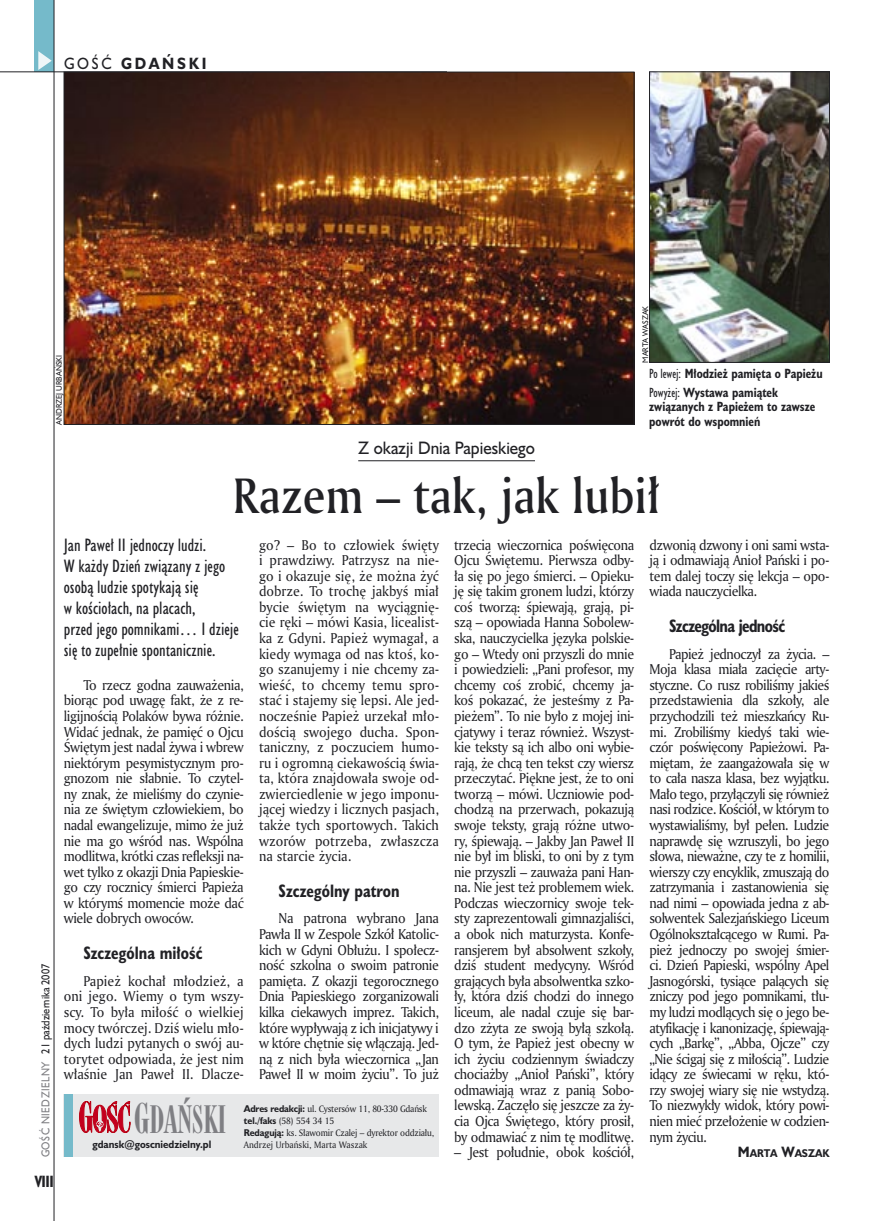
<style>
.page{position:relative;width:872px;height:1221px;background:#fff}
.page>*{position:absolute;margin:0;border:0;box-sizing:border-box;transform-origin:0 0}
._05a_tytyl_AmMd_32_pt{font:48px "Amerigo Md PL";color:#212125;scale:.9 1}
._05a_tytyl_AmMd_48_pt{font:36.45px "Modern 735 PL";color:#7f7f83;scale:.9 1}
._06-4_lead_lokal_HuCn_11_pt{font:16.5px/21px "Humanst 521 Cn PL";color:#212125}
._04_srodtytul_HuCB_11_pt{font:700 16.5px "Humanst 521 Cn PL";color:#212125;scale:.94 1}
._04-3_nadtytul_lokal{font:16.5px "Humanst 521 PL";color:#212125;scale:.94 1}
._04_srodtytul_HuCB_11_pt-2{font:700 16.5px "Humanst 521 Cn PL";letter-spacing:-.04em;color:#212125;scale:.94 1}
.t1{font:700 15px "Humanst 521 PL";letter-spacing:.2em;color:#212125;scale:.9 1}
.t2{font:700 15px "Humanst 521 Cn PL";color:#212125;scale:.94 1}
._01_body_tekst{font:13.8px/15.6px "Amerigo PL";letter-spacing:-.03em;color:#212125;text-align:justify;scale:.94 1}
._09_podpis_zdjecia_HuCnB{font:700 12.3px/14.4px "Humanst 521 Cn PL";color:#212125;scale:.94 1}
.t3{font:10.5px "Humanst 521 PL";color:#212125;scale:.9 1}
._12a_autor_na_koncu_HuBd{font:700 10.35px "Humanst 521 PL";color:#212125;scale:.9 1}
._20a_stopka_adres{font:700 9.9px "Humanst 521 PL";color:#212125;scale:.94 1}
._20b_stopka_dzial{font:9px/12px "Amerigo PL";letter-spacing:-.02em;color:#212125;scale:.94 1}
._09a_autor_zdjecia_Hu_5_pt{font:7.5px "Humanst 521 PL";color:#212125;scale:.94 1}
.s1{font-weight:400}
.s2{color:#7f7f83}
.s3{font-size:39.6px}
.s4{font-family:"Humanst 521 PL";font-weight:700}
.s5{font-size:13.8px}
</style>
<div class="page">
<div style="left:35px;top:0;width:19px;height:72px;background:#75baca"></div>
<svg style="left:38px;top:51px;width:14px;height:19px"></svg>
<hr style="left:54px;top:0;width:1px;height:1220px;background:#212125">
<hr style="left:0;top:72px;width:447px;height:1px;background:#212125">
<div style="left:64px;top:1094px;width:375px;height:62px;background:#e7e8e9"></div>
<div style="left:64px;top:1094px;width:8px;height:62px;background:#75baca"></div>
<svg style="left:79px;top:1101px;width:51px;height:31px"></svg>
<img style="left:66px;top:74px;width:566px;height:348px">
<hr style="left:358px;top:460px;width:177px;height:1px;background:#212125">
<img style="left:651px;top:74px;width:176px;height:286px">
<div style="left:649px;top:72px;width:180px;height:290px;border:1px solid #212125"></div>
<p class="t1" style="left:64px;top:53px;width:160px"><span class="s1">GOŚĆ</span> GDAŃSKI</p>
<p class="_09a_autor_zdjecia_Hu_5_pt" style="left:54px;top:425px;width:76px;rotate:-90deg">ANDRZEJ URBAŃSKI</p>
<p class="_09a_autor_zdjecia_Hu_5_pt" style="left:640px;top:362px;width:62px;rotate:-90deg">MARTA WASZAK</p>
<p class="_09_podpis_zdjecia_HuCnB" style="left:649px;top:366px;width:186px"><span class="s1">Po lewej:</span> Młodzież pamięta o Papieżu</p>
<p class="_09_podpis_zdjecia_HuCnB" style="left:649px;top:384px;width:178px"><span class="s1">Powyżej:</span> Wystawa pamiątek związanych z Papieżem to zawsze powrót do wspomnień</p>
<p class="_04-3_nadtytul_lokal" style="left:358px;top:436px;width:189px">Z okazji Dnia Papieskiego</p>
<p class="_05a_tytyl_AmMd_32_pt" style="left:233px;top:463px;width:476px">Razem – tak, jak lubił</p>
<p class="t3" style="left:38px;top:1157px;width:216px;rotate:-90deg"><span class="s2">GOŚĆ NIEDZIELNY</span> 21 października 2007</p>
<p class="t2" style="left:35px;top:1170px;width:22px">VIII</p>
<p class="_06-4_lead_lokal_HuCn_11_pt" style="left:64px;top:534px;width:176px">Jan Paweł II jednoczy ludzi.<br>W każdy Dzień związany z jego osobą ludzie spotykają się<br>w kościołach, na placach,<br>przed jego pomnikami… I dzieje się to zupełnie spontanicznie.</p>
<p class="_01_body_tekst" style="left:64px;top:676px;width:193px;text-indent:20px">To rzecz godna zauważenia, biorąc pod uwagę fakt, że z re&shy;ligijnością Polaków bywa różnie.<br>Widać jednak, że pamięć o Ojcu Świętym jest nadal żywa i wbrew niektórym pesymistycznym pro&shy;gnozom nie słabnie. To czytel&shy;ny znak, że mieliśmy do czynie&shy;nia ze świętym człowiekiem, bo nadal ewangelizuje, mimo że już nie ma go wśród nas. Wspólna modlitwa, krótki czas refleksji na&shy;wet tylko z okazji Dnia Papieskie&shy;go czy rocznicy śmierci Papieża w którymś momencie może dać wiele dobrych owoców.</p>
<p class="_04_srodtytul_HuCB_11_pt" style="left:83px;top:941px;width:128px">Szczególna miłość</p>
<p class="_01_body_tekst" style="left:64px;top:972px;width:193px;text-indent:20px">Papież kochał młodzież, a oni jego. Wiemy o tym wszy&shy;scy. To była miłość o wielkiej mocy twórczej. Dziś wielu mło&shy;dych ludzi pytanych o swój au&shy;torytet odpowiada, że jest nim właśnie Jan Paweł II. Dlacze-</p>
<p class="_01_body_tekst" style="left:259px;top:536px;width:193px">go? – Bo to człowiek święty i prawdziwy. Patrzysz na nie&shy;go i okazuje się, że można żyć dobrze. To trochę jakbyś miał bycie świętym na wyciągnię&shy;cie ręki – mówi Kasia, licealist&shy;ka z Gdyni. Papież wymagał, a kiedy wymaga od nas ktoś, ko&shy;go szanujemy i nie chcemy za&shy;wieść, to chcemy temu spro&shy;stać i stajemy się lepsi. Ale jed&shy;nocześnie Papież urzekał mło&shy;dością swojego ducha. Spon&shy;taniczny, z poczuciem humo&shy;ru i ogromną ciekawością świa&shy;ta, która znajdowała swoje od&shy;zwierciedlenie w jego imponu&shy;jącej wiedzy i licznych pasjach, także tych sportowych. Takich wzorów potrzeba, zwłaszcza na starcie życia.</p>
<p class="_04_srodtytul_HuCB_11_pt" style="left:279px;top:879px;width:130px">Szczególny patron</p>
<p class="_01_body_tekst" style="left:259px;top:910px;width:193px;text-indent:20px">Na patrona wybrano Jana Pawła II w Zespole Szkół Katolic&shy;kich w Gdyni Obłużu. I społecz&shy;ność szkolna o swoim patronie pamięta. Z okazji tegorocznego Dnia Papieskiego zorganizowali kilka ciekawych imprez. Takich, które wypływają z ich inicjatywy i w które chętnie się włączają. Jed&shy;ną z nich była wieczornica „Jan Paweł II w moim życiu”. To już</p>
<p class="_05a_tytyl_AmMd_48_pt" style="left:134px;top:1096px;width:104px"><span class="s3">G</span>DAŃSKI</p>
<p class="_20b_stopka_dzial" style="left:244px;top:1102px;width:196px"><span class="s4">Adres redakcji:</span> ul. Cystersów 11, 80-330 Gdańsk</p>
<p class="_20b_stopka_dzial" style="left:244px;top:1114px;width:98px"><span class="s4">tel./faks</span> (58) 554 34 15</p>
<p class="_20b_stopka_dzial" style="left:244px;top:1126px;width:204px"><span class="s4">Redagują:</span> ks. Sławomir Czalej – dyrektor oddziału,<br>Andrzej Urbański, Marta Waszak</p>
<p class="_20a_stopka_adres" style="left:92px;top:1137px;width:128px">gdansk@goscniedzielny.pl</p>
<p class="_01_body_tekst" style="left:454px;top:536px;width:193px">trzecia wieczornica poświęcona Ojcu Świętemu. Pierwsza odby&shy;ła się po jego śmierci. – Opieku&shy;ję się takim gronem ludzi, którzy coś tworzą: śpiewają, grają, pi&shy;szą – opowiada Hanna Sobolew&shy;ska, nauczycielka języka polskie&shy;go – Wtedy oni przyszli do mnie i powiedzieli: „Pani profesor, my chcemy coś zrobić, chcemy ja&shy;koś pokazać, że jesteśmy z Pa&shy;pieżem”. To nie było z mojej ini&shy;cjatywy i teraz również. Wszyst&shy;kie teksty są ich albo oni wybie&shy;rają, że chcą ten tekst czy wiersz przeczytać. Piękne jest, że to oni tworzą – mówi. Uczniowie pod&shy;chodzą na przerwach, pokazują swoje teksty, grają różne utwo&shy;ry, śpiewają. – Jakby Jan Paweł II nie był im bliski, to oni by z tym nie przyszli – zauważa pani Han&shy;na. Nie jest też problemem wiek.<br>Podczas wieczornicy swoje tek&shy;sty zaprezentowali gimnazjaliści, a obok nich maturzysta. Konfe&shy;ransjerem był absolwent szkoły, dziś student medycyny. Wśród grających była absolwentka szko&shy;ły, która dziś chodzi do innego liceum, ale nadal czuje się bar&shy;dzo zżyta ze swoją byłą szkołą.<br>O tym, że Papież jest obecny w ich życiu codziennym świadczy chociażby „Anioł Pański”, który odmawiają wraz z panią Sobo&shy;lewską. Zaczęło się jeszcze za ży&shy;cia Ojca Świętego, który prosił, by odmawiać z nim tę modlitwę.</p>
<p class="_01_body_tekst" style="left:454px;top:1143px;width:193px">– Jest południe, obok kościół,</p>
<p class="_01_body_tekst" style="left:649px;top:536px;width:193px">dzwonią dzwony i oni sami wsta&shy;ją i odmawiają Anioł Pański i po&shy;tem dalej toczy się lekcja – opo&shy;wiada nauczycielka.</p>
<p class="_04_srodtytul_HuCB_11_pt-2" style="left:669px;top:614px;width:125px">Szczególna jedność</p>
<p class="_01_body_tekst" style="left:649px;top:645px;width:193px;text-indent:20px">Papież jednoczył za życia. – Moja klasa miała zacięcie arty&shy;styczne. Co rusz robiliśmy jakieś przedstawienia dla szkoły, ale przychodzili też mieszkańcy Ru&shy;mi. Zrobiliśmy kiedyś taki wie&shy;czór poświęcony Papieżowi. Pa&shy;miętam, że zaangażowała się w to cała nasza klasa, bez wyjątku.<br>Mało tego, przyłączyli się również nasi rodzice. Kościół, w którym to wystawialiśmy, był pełen. Ludzie naprawdę się wzruszyli, bo jego słowa, nieważne, czy te z homilii, wierszy czy encyklik, zmuszają do zatrzymania i zastanowienia się nad nimi – opowiada jedna z ab&shy;solwentek Salezjańskiego Liceum Ogólnokształcącego w Rumi. Pa&shy;pież jednoczy po swojej śmier&shy;ci. Dzień Papieski, wspólny Apel Jasnogórski, tysiące palących się zniczy pod jego pomnikami, tłu&shy;my ludzi modlących się o jego be&shy;atyfikację i kanonizację, śpiewają&shy;cych „Barkę”, „Abba, Ojcze” czy „Nie ścigaj się z miłością”. Ludzie idący ze świecami w ręku, któ&shy;rzy swojej wiary się nie wstydzą.<br>To niezwykły widok, który powi&shy;nien mieć przełożenie w codzien&shy;nym życiu.</p>
<p class="_12a_autor_na_koncu_HuBd" style="left:738px;top:1146px;width:103px"><span class="s5">M</span>ARTA <span class="s5">W</span>ASZAK</p>
</div>
